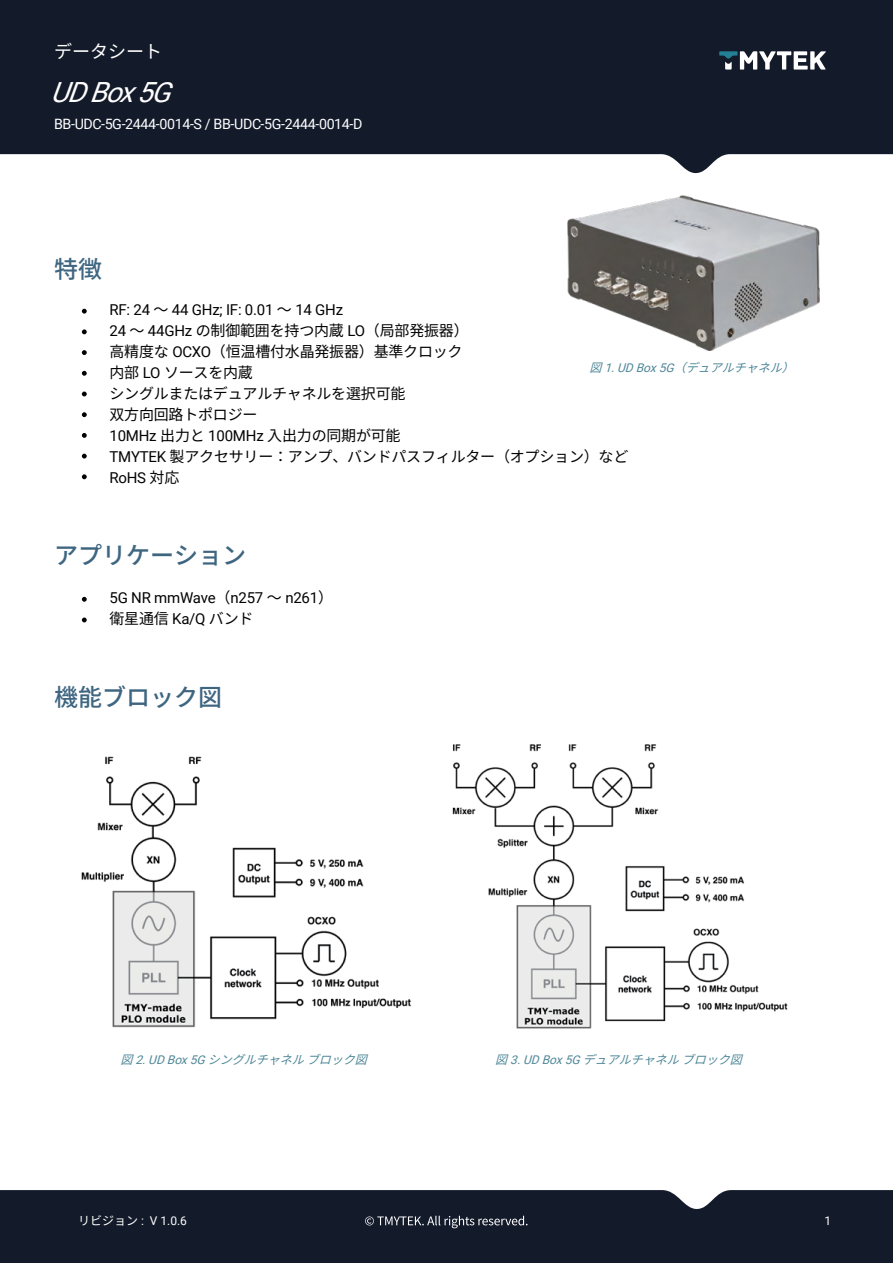
<style>
.page{position:relative;width:893px;height:1263px;background:#fff}
.page>*{position:absolute;margin:0;border:0;box-sizing:border-box;transform-origin:0 0}
.t1{font:italic 27.75px "Roboto";color:#fff}
.t2{font:500 24px "Noto Sans JP";color:#3f6681}
.t3{font:18px "Noto Sans JP";color:#fff}
.t4{font:15px/21px "Noto Sans JP";letter-spacing:-.015em;color:#030303}
.t5{font:15px "Roboto";letter-spacing:-.015em;color:#030303}
.t6{font:14.25px "Roboto";letter-spacing:-.025em;color:#fff}
.t7{font:italic 12px "Noto Sans JP";color:#4e8798}
.t8{font:12px "Roboto";color:#fff}
.s1{font-family:"Noto Sans JP"}
.s2{font-family:"Roboto"}
</style>
<div class="page">
<div style="left:0;top:1190px;width:893px;height:73px;background:#131a2a"></div>
<svg style="left:0;top:0;width:893px;height:173px;background:#2c3240"></svg>
<svg style="left:365px;top:1216px;width:162px;height:12px;background:#424855"></svg>
<svg style="left:719px;top:51px;width:107px;height:19px"></svg>
<svg style="left:82px;top:309px;width:5px;height:5px"></svg>
<svg style="left:82px;top:597px;width:5px;height:5px"></svg>
<svg style="left:82px;top:329px;width:5px;height:5px"></svg>
<svg style="left:82px;top:617px;width:5px;height:5px"></svg>
<svg style="left:82px;top:392px;width:5px;height:4px"></svg>
<svg style="left:82px;top:350px;width:5px;height:5px"></svg>
<svg style="left:82px;top:412px;width:5px;height:5px"></svg>
<svg style="left:82px;top:454px;width:5px;height:4px"></svg>
<svg style="left:82px;top:371px;width:5px;height:5px"></svg>
<svg style="left:82px;top:433px;width:5px;height:5px"></svg>
<svg style="left:82px;top:474px;width:5px;height:5px"></svg>
<img style="left:568px;top:196px;width:251px;height:154px">
<img style="left:452px;top:744px;width:336px;height:285px">
<img style="left:81px;top:756px;width:331px;height:272px">
<p class="t3" style="left:54px;top:42px;width:109px">データシート</p>
<h1 class="t1" style="left:50px;top:72px;width:134px">UDBox5G</h1>
<p class="t6" style="left:54px;top:114px;width:310px">BB-UDC-5G-2444-0014-S / BB-UDC-5G-2444-0014-D</p>
<h2 class="t2" style="left:54px;top:255px;width:49px">特徴</h2>
<p class="t5" style="left:109px;top:299px;width:235px">RF: 24 <span class="s1">～</span> 44 GHz; IF: 0.01 <span class="s1">～</span> 14 GHz</p>
<p class="t4" style="left:109px;top:320px;width:520px"><span class="s2">24</span> ～ <span class="s2">44GHz</span> の制御範囲を持つ内蔵 <span class="s2">LO</span>（局部発振器）<br>高精度な <span class="s2">OCXO</span>（恒温槽付水晶発振器）基準クロック<br>内部 <span class="s2">LO</span> ソースを内蔵<br>シングルまたはデュアルチャネルを選択可能<br>双方向回路トポロジー<br><span class="s2">10MHz</span> 出力と <span class="s2">100MHz</span> 入出力の同期が可能<br><span class="s2">TMYTEK</span> 製アクセサリー：アンプ、バンドパスフィルター（オプション）など</p>
<p class="t5" style="left:109px;top:467px;width:71px">RoHS <span class="s1">対応</span></p>
<p class="t7" style="left:589px;top:361px;width:215px">図 <span class="s2">1 .UDBox5G</span> （デュアルチャネル）</p>
<h2 class="t2" style="left:54px;top:541px;width:193px">アプリケーション</h2>
<p class="t5" style="left:109px;top:587px;width:225px">5G NR mmWave<span class="s1">（</span>n257 <span class="s1">～</span> n261<span class="s1">）</span></p>
<p class="t4" style="left:109px;top:608px;width:146px">衛星通信 <span class="s2">Ka/Q</span> バンド</p>
<h2 class="t2" style="left:54px;top:683px;width:169px">機能ブロック図</h2>
<p class="t7" style="left:120px;top:1053px;width:257px">図 <span class="s2">2.UDBox5G</span> シングルチャネルブロック図</p>
<p class="t7" style="left:495px;top:1053px;width:257px">図 <span class="s2">3.UDBox5G</span> デュアルチャネルブロック図</p>
<p class="t8" style="left:78px;top:1212px;width:111px"><span class="s1">リビジョン</span> : V 1.0.6</p>
<p class="t8" style="left:825px;top:1212px;width:8px">1</p>
</div>
